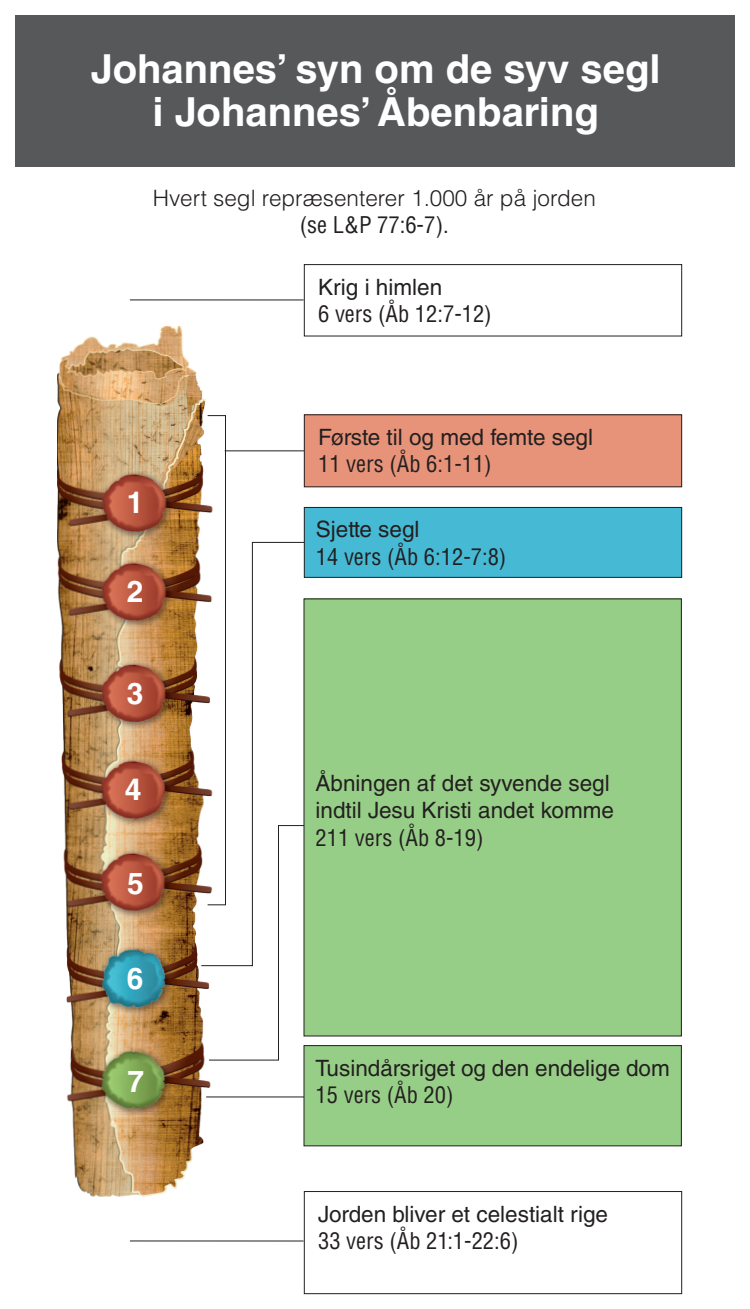
<style>
.page{position:relative;width:750px;height:1309px;background:#fff}
.page>*{position:absolute;margin:0;border:0;box-sizing:border-box;transform-origin:0 0}
.title_scroll{font:700 40px/42.5px "Helveticalds Lat";color:#fff;text-align:center}
.para_scrollNum{font:700 30px "Helveticalds Lat";color:#fff}
.para_scrollSeal{font:22.5px/27px "Helveticalds Lat";color:#231f20}
.para_scrollVerses{font:condensed 22.5px "Helveticalds Lat";color:#231f20}
.para_scroll1{font:300 22.5px "Helveticalds Lat";color:#231f20}
.para_scroll2{font:condensed 22.5px "Helveticalds Lat";color:#231f20}
</style>
<div class="page">
<img style="left:58px;top:326px;width:163px;height:871px">
<div style="left:15px;top:15px;width:720px;height:151px;background:#57585a"></div>
<div style="left:304px;top:264px;width:378px;height:72px;border:1px solid #231f20"></div>
<div style="left:304px;top:415px;width:378px;height:72px;background:#e69379"></div>
<div style="left:304px;top:414px;width:378px;height:73px;border:1px solid #231f20"></div>
<div style="left:304px;top:507px;width:378px;height:70px;background:#46bad5"></div>
<div style="left:304px;top:507px;width:378px;height:70px;border:1px solid #231f20"></div>
<div style="left:304px;top:599px;width:377px;height:436px;background:#97ce87"></div>
<div style="left:304px;top:1045px;width:377px;height:100px;background:#97ce87"></div>
<div style="left:304px;top:1045px;width:378px;height:100px;border:1px solid #231f20"></div>
<div style="left:304px;top:1190px;width:378px;height:103px;border:1px solid #231f20"></div>
<hr style="left:130px;top:1240px;width:173px;height:1px;background:#231f20">
<hr style="left:130px;top:299px;width:173px;height:1px;background:#231f20">
<div style="left:207px;top:415px;width:19px;height:490px;border:1px solid #231f20"></div>
<hr style="left:225px;top:450px;width:79px;height:1px;background:#231f20">
<hr style="left:206px;top:1096px;width:98px;height:1px;background:#231f20">
<svg style="left:201px;top:541px;width:104px;height:425px"></svg>
<svg style="left:208px;top:824px;width:97px;height:236px"></svg>
<p class="title_scroll" style="left:91px;top:46px;width:571px">Johannes’ syn om de syv segl i Johannes’ Åbenbaring</p>
<p class="para_scroll1" style="left:153px;top:180px;width:445px">Hvert segl repræsenterer 1.000 år på jorden</p>
<p class="para_scroll2" style="left:300px;top:207px;width:151px">(se L&amp;P 77:6-7).</p>
<p class="para_scrollSeal" style="left:318px;top:272px;width:126px">Krig i himlen</p>
<p class="para_scrollVerses" style="left:318px;top:295px;width:175px">6 vers (Åb 12:7-12)</p>
<p class="para_scrollNum" style="left:127px;top:477px;width:18px">1</p>
<p class="para_scrollNum" style="left:127px;top:566px;width:18px">2</p>
<p class="para_scrollNum" style="left:127px;top:668px;width:18px">3</p>
<p class="para_scrollNum" style="left:125px;top:764px;width:18px">4</p>
<p class="para_scrollNum" style="left:127px;top:857px;width:18px">5</p>
<p class="para_scrollNum" style="left:127px;top:953px;width:18px">6</p>
<p class="para_scrollNum" style="left:127px;top:1056px;width:18px">7</p>
<p class="para_scrollSeal" style="left:318px;top:422px;width:276px">Første til og med femte segl</p>
<p class="para_scrollVerses" style="left:318px;top:446px;width:175px">11 vers (Åb 6:1-11)</p>
<p class="para_scrollSeal" style="left:316px;top:515px;width:105px">Sjette segl</p>
<p class="para_scrollVerses" style="left:316px;top:538px;width:192px">14 vers (Åb 6:12-7:8)</p>
<p class="para_scrollSeal" style="left:316px;top:768px;width:300px">Åbningen af det syvende segl indtil Jesu Kristi andet komme</p>
<p class="para_scrollVerses" style="left:316px;top:819px;width:170px">211 vers (Åb 8-19)</p>
<p class="para_scrollSeal" style="left:316px;top:1053px;width:356px">Tusindårsriget og den endelige dom</p>
<p class="para_scrollVerses" style="left:316px;top:1076px;width:140px">15 vers (Åb 20)</p>
<p class="para_scrollSeal" style="left:318px;top:1199px;width:292px">Jorden bliver et celestialt rige</p>
<p class="para_scrollVerses" style="left:318px;top:1222px;width:202px">33 vers (Åb 21:1-22:6)</p>
</div>
